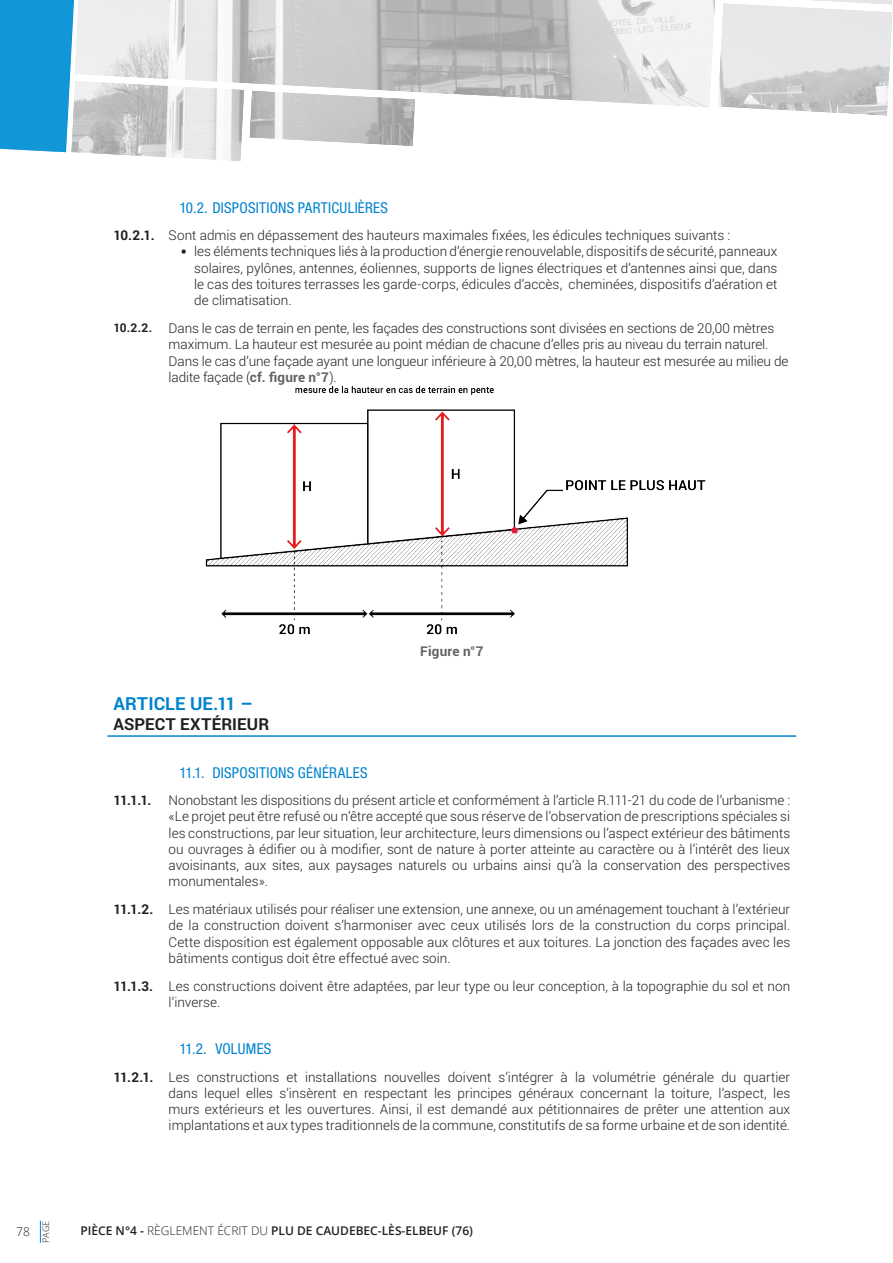
<style>
.page{position:relative;width:893px;height:1263px;background:#fff}
.page>*{position:absolute;margin:0;border:0;box-sizing:border-box;transform-origin:0 0}
.MEP_CORPS_DE_TEXTE{font:700 18px "Roboto";color:#0083ce}
.MEP_CORPS_DE_TEXTE-2{font:700 16.5px "Roboto";letter-spacing:.01em;color:#231f20}
.MEP_TITRE_X_X{font:condensed 15px "Helvetica Neue LT Std";letter-spacing:.015em;color:#0083ce}
.MEP_CORPS_DE_TEXTE-3{font:300 13.5px/16.2px "Roboto";color:#231f20;text-align:justify}
.MEP_CORPS_DE_TEXTE-4{font:700 13.5px "Roboto";letter-spacing:-.075em;color:#231f20}
.MEP_CORPS_DE_TEXTE-5{font:700 13.5px "Roboto";letter-spacing:.015em;color:#636366}
.t1{font:600 12px "Open Sans";color:#231f20}
.MEP_CORPS_DE_TEXTE-6{font:700 12px "Roboto";color:#231f20}
.t2{font:300 12px "Open Sans";color:#231f20}
.t3{font:300 9px "Open Sans";color:#231f20}
.s1{font-family:"Corbel";font-weight:400}
.s2{font-weight:700;color:#636366}
.s3{font-weight:300}
</style>
<div class="page">
<svg style="left:40px;top:1220px;width:1px;height:23px"></svg>
<img style="left:205px;top:386px;width:501px;height:249px">
<hr style="left:107px;top:735px;width:689px;height:2px;background:#0083ce">
<img style="left:718px;top:4px;width:174px;height:111px">
<img style="left:79px;top:0;width:636px;height:107px">
<img style="left:250px;top:91px;width:165px;height:55px">
<img style="left:79px;top:81px;width:165px;height:80px">
<svg style="left:0;top:0;width:79px;height:153px;background:#2da1da"></svg>
<p class="MEP_TITRE_X_X" style="left:179px;top:199px;width:210px">10.2. DISPOSITIONS PARTICULIÈRES</p>
<p class="MEP_CORPS_DE_TEXTE-4" style="left:113px;top:226px;width:43px">10.2.1.</p>
<p class="MEP_CORPS_DE_TEXTE-3" style="left:169px;top:227px;width:563px">Sont admis en dépassement des hauteurs maximales fixées, les édicules techniques suivants :</p>
<p class="MEP_CORPS_DE_TEXTE-3" style="left:194px;top:243px;width:585px;text-indent:-14px"><span class="s1">•</span> les éléments techniques liés à la production d’énergie renouvelable, dispositifs de sécurité, panneaux solaires, pylônes, antennes, éoliennes, supports de lignes électriques et d’antennes ainsi que, dans le cas des toitures terrasses les garde-corps, édicules d’accès, cheminées, dispositifs d’aération et de climatisation.</p>
<p class="MEP_CORPS_DE_TEXTE-6" style="left:113px;top:319px;width:40px">10.2.2.</p>
<p class="MEP_CORPS_DE_TEXTE-3" style="left:169px;top:320px;width:621px;text-align:left">Dans le cas de terrain en pente, les façades des constructions sont divisées en sections de 20,00 mètres maximum. La hauteur est mesurée au point médian de chacune d’elles pris au niveau du terrain naturel.<br>Dans le cas d’une façade ayant une longueur inférieure à 20,00 mètres, la hauteur est mesurée au milieu de ladite façade (<span class="s2">cf. figure n°7</span>).</p>
<p class="MEP_CORPS_DE_TEXTE-5" style="left:420px;top:642px;width:65px">Figure n°7</p>
<p class="MEP_CORPS_DE_TEXTE" style="left:113px;top:691px;width:141px">ARTICLE UE.11 –</p>
<p class="MEP_CORPS_DE_TEXTE-2" style="left:113px;top:713px;width:157px">ASPECT EXTÉRIEUR</p>
<p class="MEP_TITRE_X_X" style="left:179px;top:764px;width:190px">11.1. DISPOSITIONS GÉNÉRALES</p>
<p class="MEP_CORPS_DE_TEXTE-4" style="left:113px;top:791px;width:40px">11.1.1.</p>
<p class="MEP_CORPS_DE_TEXTE-3" style="left:169px;top:792px;width:623px">Nonobstant les dispositions du présent article et conformément à l’article R.111-21 du code de l’urbanisme :</p>
<p class="MEP_CORPS_DE_TEXTE-3" style="left:169px;top:808px;width:623px">«Le projet peut être refusé ou n’être accepté que sous réserve de l’observation de prescriptions spéciales si les constructions, par leur situation, leur architecture, leurs dimensions ou l’aspect extérieur des bâtiments ou ouvrages à édifier ou à modifier, sont de nature à porter atteinte au caractère ou à l’intérêt des lieux avoisinants, aux sites, aux paysages naturels ou urbains ainsi qu’à la conservation des perspectives monumentales».</p>
<p class="MEP_CORPS_DE_TEXTE-4" style="left:113px;top:900px;width:42px">11.1.2.</p>
<p class="MEP_CORPS_DE_TEXTE-3" style="left:169px;top:901px;width:623px">Les matériaux utilisés pour réaliser une extension, une annexe, ou un aménagement touchant à l’extérieur de la construction doivent s’harmoniser avec ceux utilisés lors de la construction du corps principal.<br>Cette disposition est également opposable aux clôtures et aux toitures. La jonction des façades avec les bâtiments contigus doit être effectué avec soin.</p>
<p class="MEP_CORPS_DE_TEXTE-4" style="left:113px;top:977px;width:41px">11.1.3.</p>
<p class="MEP_CORPS_DE_TEXTE-3" style="left:169px;top:978px;width:623px">Les constructions doivent être adaptées, par leur type ou leur conception, à la topographie du sol et non l’inverse.</p>
<p class="MEP_TITRE_X_X" style="left:179px;top:1040px;width:94px">11.2. VOLUMES</p>
<p class="MEP_CORPS_DE_TEXTE-4" style="left:113px;top:1067px;width:42px">11.2.1.</p>
<p class="MEP_CORPS_DE_TEXTE-3" style="left:169px;top:1068px;width:623px">Les constructions et installations nouvelles doivent s’intégrer à la volumétrie générale du quartier dans lequel elles s’insèrent en respectant les principes généraux concernant la toiture, l’aspect, les murs extérieurs et les ouvertures. Ainsi, il est demandé aux pétitionnaires de prêter une attention aux implantations et aux types traditionnels de la commune, constitutifs de sa forme urbaine et de son identité.</p>
<p class="t3" style="left:40px;top:1243px;width:24px;rotate:-90deg">PAGE</p>
<p class="t2" style="left:16px;top:1224px;width:15px">78</p>
<p class="t1" style="left:80px;top:1222px;width:394px">PIÈCE N°4 - <span class="s3">RÈGLEMENT ÉCRIT DU</span> PLU DE CAUDEBEC-LÈS-ELBEUF (76)</p>
</div>
